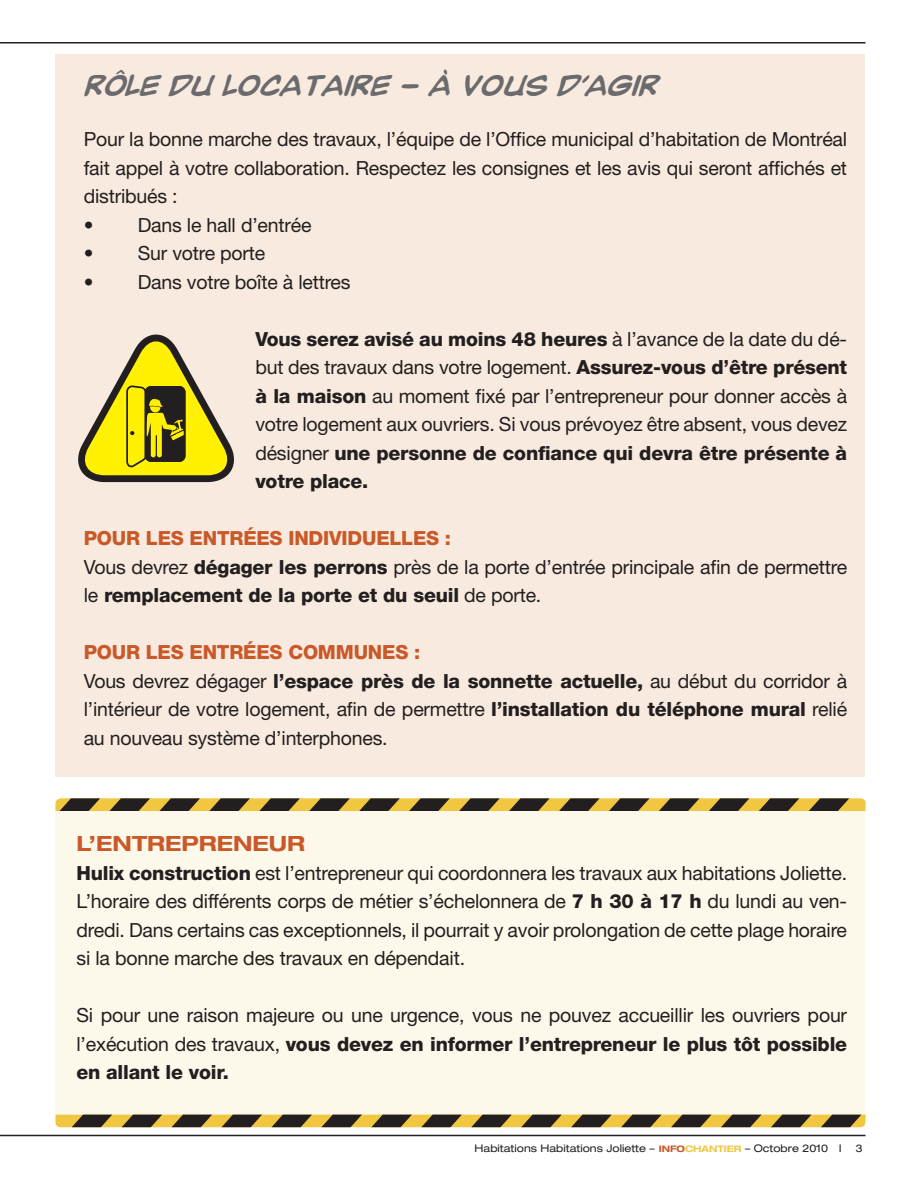
<style>
.page{position:relative;width:918px;height:1188px;background:#fff}
.page>*{position:absolute;margin:0;border:0;box-sizing:border-box;transform-origin:0 0}
.t1{font:italic 27px "Comic";color:#6b6b6e}
.t2{font:700 expanded 21px "Helvetica Neue";color:#ca5828}
.t3{font:19.5px/28.5px "Helvetica Neue";letter-spacing:-.01em;color:#231f20;text-align:justify}
.t4{font:800 19.5px "Helvetica Neue";color:#ca5828}
.t5{font:expanded 10.5px "Helvetica Neue";color:#231f20}
.s1{font-weight:800}
.s2{font-weight:800;color:#ca5828}
.s3{font-weight:700;font-size:9px;color:#ca5828}
.s4{font-weight:700;font-size:9px;color:#f1c640}
</style>
<div class="page">
<hr style="left:0;top:1135px;width:866px;height:1px;background:#231f20">
<hr style="left:0;top:42px;width:866px;height:2px;background:#231f20">
<div style="left:56px;top:806px;width:810px;height:308px;background:#fcf8ea"></div>
<svg style="left:56px;top:1115px;width:810px;height:12px;background:#7a652d"></svg>
<svg style="left:56px;top:798px;width:810px;height:13px;background:#7d6931"></svg>
<div style="left:56px;top:54px;width:810px;height:723px;background:#f8eade"></div>
<svg style="left:78px;top:335px;width:156px;height:147px"></svg>
<h1 class="t1" style="left:84px;top:69px;width:575px">RÔLE DU LOCATAIRE — À VOUS D’AGIR</h1>
<p class="t3" style="left:84px;top:125px;width:765px">Pour la bonne marche des travaux, l’équipe de l’Office municipal d’habitation de Montréal fait appel à votre collaboration. Respectez les consignes et les avis qui seront affichés et distribués :</p>
<p class="t3" style="left:84px;top:210px;width:229px">• Dans le hall d’entrée</p>
<p class="t3" style="left:84px;top:239px;width:183px">• Sur votre porte</p>
<p class="t3" style="left:84px;top:267px;width:268px">• Dans votre boîte à lettres</p>
<p class="t3" style="left:255px;top:324px;width:593px"><span class="s1">Vous serez avisé au moins 48 heures</span> à l’avance de la date du dé&shy;but des travaux dans votre logement. <span class="s1">Assurez-vous d’être présent à la maison</span> au moment fixé par l’entrepreneur pour donner accès à votre logement aux ouvriers. Si vous prévoyez être absent, vous devez désigner <span class="s1">une personne de confiance qui devra être présente à votre place.</span></p>
<p class="t4" style="left:84px;top:527px;width:237px">Pour les entrées individ</p>
<p class="t3" style="left:84px;top:524px;width:765px;text-align:left;text-indent:278px"><span class="s2">uelles :<br></span>Vous devrez <span class="s1">dégager les perrons</span> près de la porte d’entrée principale afin de permettre le <span class="s1">remplacement de la porte et du seuil</span> de porte.</p>
<p class="t3" style="left:84px;top:638px;width:765px;text-align:left"><span class="s2">Pour les entrées communes :<br></span>Vous devrez dégager <span class="s1">l’espace près de la sonnette actuelle,</span> au début du corridor à l’intérieur de votre logement, afin de permettre <span class="s1">l’installation du téléphone mural</span> relié au nouveau système d’interphones.</p>
<p class="t2" style="left:76px;top:831px;width:230px">L’ENTREPRENEUR</p>
<p class="t3" style="left:76px;top:858px;width:772px"><span class="s1">Hulix construction</span> est l’entrepreneur qui coordonnera les travaux aux habitations Joliette.<br>L’horaire des différents corps de métier s’échelonnera de <span class="s1">7 h 30 à 17 h</span> du lundi au ven&shy;dredi. Dans certains cas exceptionnels, il pourrait y avoir prolongation de cette plage horaire si la bonne marche des travaux en dépendait.</p>
<p class="t3" style="left:77px;top:1001px;width:772px">Si pour une raison majeure ou une urgence, vous ne pouvez accueillir les ouvriers pour l’exécution des travaux, <span class="s1">vous devez en informer l’entrepreneur le plus tôt possible en allant le voir.</span></p>
<p class="t5" style="left:475px;top:1142px;width:369px">Habitations Habitations Joliette – <span class="s3">INFO</span><span class="s4">CHANTIER</span> – Octobre 2010 I</p>
<p class="t5" style="left:856px;top:1142px;width:9px">3</p>
</div>
